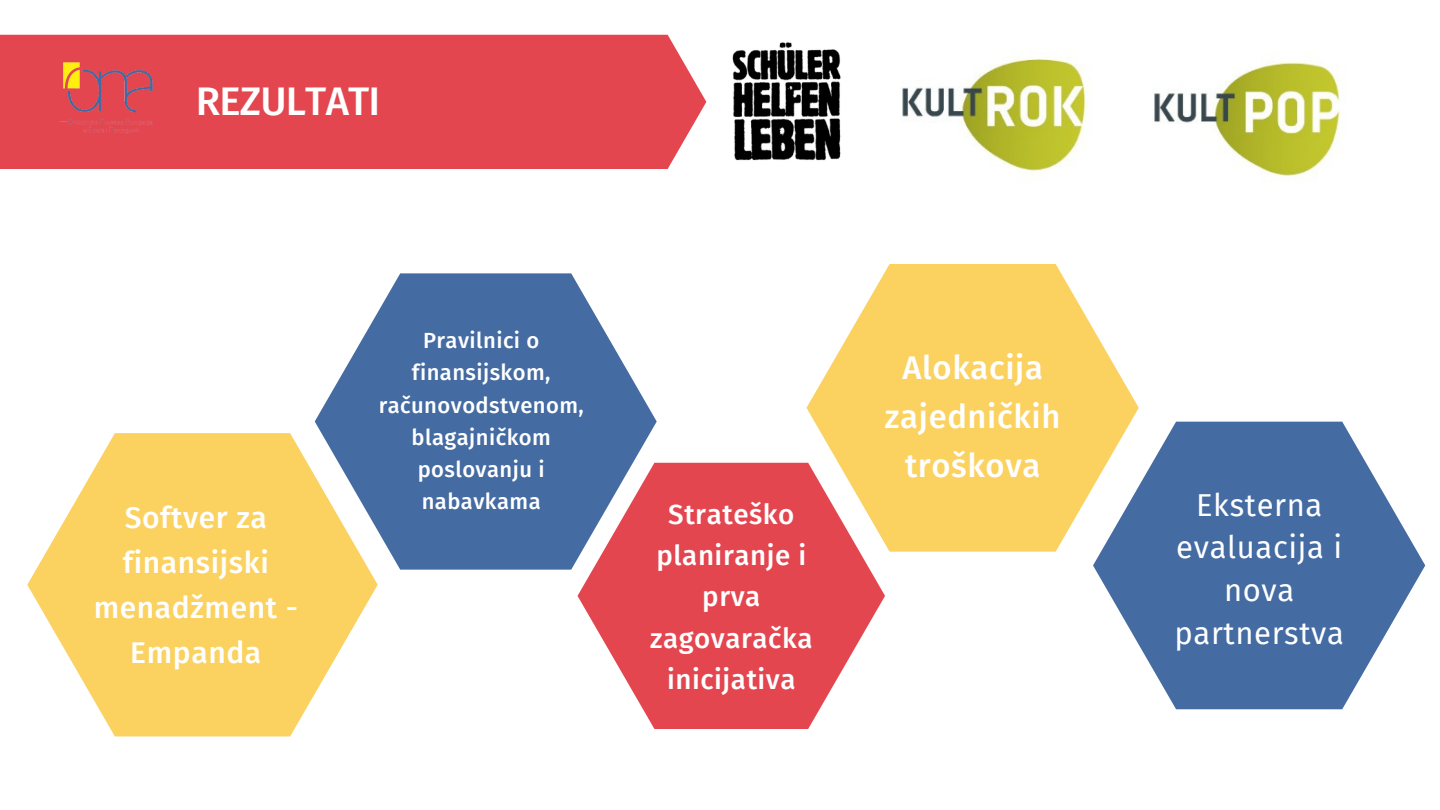
<style>
.page{position:relative;width:1440px;height:810px;background:#fff}
.page>*{position:absolute;margin:0;border:0;box-sizing:border-box;transform-origin:0 0}
.t1{font:500 40px "Fira Sans";letter-spacing:-.02em;color:#fff}
.t2{font:500 32.7px/48.8px "Fira Sans";letter-spacing:.02em;color:#fff;text-align:center}
.t3{font:31px/42.8px "Fira Sans";letter-spacing:.02em;color:#fff;text-align:center}
.t4{font:500 30px/45px "Fira Sans";letter-spacing:.02em;color:#fff;text-align:center}
.t5{font:500 27.7px/41.2px "Fira Sans";letter-spacing:.02em;color:#fff;text-align:center}
.t6{font:500 22px/32.2px "Fira Sans";letter-spacing:.02em;color:#fff;text-align:center}
</style>
<div class="page">
<svg style="left:315px;top:273px;width:342px;height:297px;fill:#446ba2"></svg>
<svg style="left:27px;top:433px;width:351px;height:303px;fill:#fbd160"></svg>
<svg style="left:578px;top:463px;width:307px;height:266px;fill:#e44650"></svg>
<svg style="left:806px;top:264px;width:333px;height:288px;fill:#fbd160"></svg>
<div style="left:0;top:35px;width:706px;height:134px;background:#e44650"></div>
<img style="left:58px;top:53px;width:98px;height:98px">
<svg style="left:1093px;top:422px;width:332px;height:287px;fill:#446ba2"></svg>
<img style="left:902px;top:58px;width:186px;height:114px">
<img style="left:1154px;top:61px;width:188px;height:121px">
<img style="left:732px;top:42px;width:109px;height:119px">
<h1 class="t1" style="left:196px;top:77px;width:186px">REZULTATI</h1>
<h3 class="t4" style="left:94px;top:495px;width:206px">Softver za finansijski menadžment -<br>Empanda</h3>
<p class="t6" style="left:379px;top:325px;width:207px">Pravilnici o finansijskom, računovodstvenom, blagajničkom poslovanju i nabavkama</p>
<p class="t5" style="left:650px;top:494px;width:164px">Strateško planiranje i prva zagovaračka inicijativa</p>
<h2 class="t2" style="left:885px;top:344px;width:177px">Alokacija zajedničkih troškova</h2>
<h3 class="t3" style="left:1175px;top:484px;width:171px">Eksterna evaluacija i nova partnerstva</h3>
</div>
